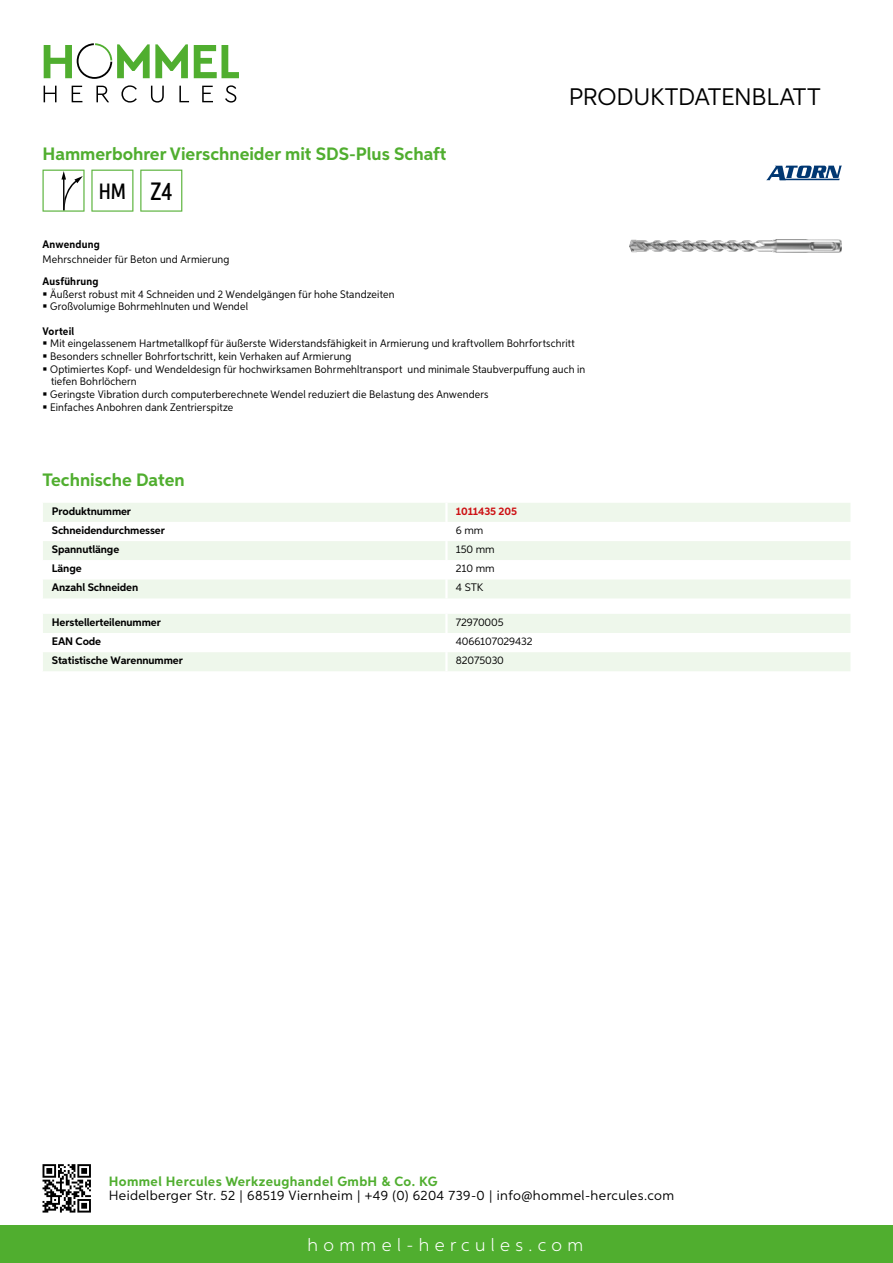
<style>
.page{position:relative;width:893px;height:1263px;background:#fff}
.page>*{position:absolute;margin:0;border:0;box-sizing:border-box;transform-origin:0 0}
.t1{font:24px "Aspira";letter-spacing:-.01em;color:#000}
.t2{font:500 22.2px "Aspira XX Nar";color:#000}
.t3{font:700 18px "Aspira";color:#50ae2f}
.t4{font:300 18px "Aspira";letter-spacing:.3em;color:#fff}
.t5{font:13.5px "Aspira";letter-spacing:.03em;color:#000}
.t6{font:700 13.5px "Aspira";letter-spacing:.03em;color:#50ae2f}
.t7{font:10.95px/12.6px "Aspira Nar";letter-spacing:.015em;color:#000}
.t8{font:700 10.95px "Aspira";letter-spacing:-.01em;color:#000}
.t9{font:10.95px "Aspira";letter-spacing:-.01em;color:#000}
.t10{font:700 10.95px "Aspira Nar";letter-spacing:.02em;color:#000}
.t11{font:700 10.95px "Aspira";letter-spacing:-.01em;color:#cd1013}
.s1{font-size:25.2px}
</style>
<div class="page">
<div style="left:0;top:1226px;width:893px;height:37px;background:#50ae2f"></div>
<svg style="left:43px;top:1164px;width:48px;height:48px"></svg>
<svg style="left:194px;top:45px;width:45px;height:33px"></svg>
<svg style="left:44px;top:43px;width:144px;height:36px"></svg>
<svg style="left:44px;top:86px;width:13px;height:16px"></svg>
<svg style="left:72px;top:86px;width:10px;height:16px"></svg>
<svg style="left:96px;top:86px;width:13px;height:16px"></svg>
<svg style="left:121px;top:85px;width:16px;height:18px"></svg>
<svg style="left:151px;top:86px;width:13px;height:17px"></svg>
<svg style="left:179px;top:86px;width:10px;height:16px"></svg>
<svg style="left:202px;top:86px;width:11px;height:16px"></svg>
<svg style="left:225px;top:85px;width:11px;height:18px"></svg>
<div style="left:43px;top:503px;width:807px;height:95px;background:#eef7eb"></div>
<svg style="left:43px;top:522px;width:807px;height:57px"></svg>
<hr style="left:445px;top:503px;width:3px;height:19px;background:#fff">
<hr style="left:445px;top:522px;width:3px;height:19px;background:#fff">
<hr style="left:445px;top:541px;width:3px;height:19px;background:#fff">
<hr style="left:445px;top:560px;width:3px;height:19px;background:#fff">
<hr style="left:445px;top:579px;width:3px;height:19px;background:#fff">
<svg style="left:43px;top:614px;width:807px;height:57px"></svg>
<hr style="left:445px;top:652px;width:3px;height:19px;background:#fff">
<svg style="left:43px;top:170px;width:42px;height:42px"></svg>
<svg style="left:91px;top:170px;width:42px;height:42px"></svg>
<svg style="left:140px;top:170px;width:42px;height:42px"></svg>
<img style="left:629px;top:239px;width:213px;height:13px">
<svg style="left:766px;top:166px;width:76px;height:14px"></svg>
<h3 class="t3" style="left:43px;top:142px;width:406px">Hammerbohrer Vierschneider mit SDS-Plus Schaft</h3>
<h2 class="t2" style="left:99px;top:178px;width:75px">HM <span class="s1">Z4</span></h2>
<h1 class="t1" style="left:569px;top:82px;width:253px">Produktdatenblatt</h1>
<p class="t10" style="left:43px;top:237px;width:59px">Anwendung</p>
<p class="t7" style="left:43px;top:252px;width:188px">Mehrschneider für Beton und Armierung</p>
<p class="t10" style="left:43px;top:274px;width:58px">Ausführung</p>
<p class="t7" style="left:50px;top:287px;width:346px">Äußerst robust mit 4 Schneiden und 2 Wendelgängen für hohe Standzeiten<br>Großvolumige Bohrmehlnuten und Wendel</p>
<p class="t10" style="left:43px;top:324px;width:33px">Vorteil</p>
<p class="t7" style="left:50px;top:337px;width:537px">Mit eingelassenem Hartmetallkopf für äußerste Widerstandsfähigkeit in Armierung und kraftvollem Bohrfortschritt Besonders schneller Bohrfortschritt, kein Verhaken auf Armierung<br>Optimiertes Kopf- und Wendeldesign für hochwirksamen Bohrmehltransport und minimale Staubverpuffung auch in tiefen Bohrlöchern<br>Geringste Vibration durch computerberechnete Wendel reduziert die Belastung des Anwenders<br>Einfaches Anbohren dank Zentrierspitze</p>
<h3 class="t3" style="left:43px;top:469px;width:144px">Technische Daten</h3>
<p class="t8" style="left:52px;top:504px;width:81px">Produktnummer</p>
<p class="t11" style="left:456px;top:504px;width:63px">1011435 205</p>
<p class="t8" style="left:52px;top:523px;width:115px">Schneidendurchmesser</p>
<p class="t9" style="left:456px;top:523px;width:29px">6 mm</p>
<p class="t8" style="left:52px;top:542px;width:69px">Spannutlänge</p>
<p class="t9" style="left:456px;top:542px;width:40px">150 mm</p>
<p class="t8" style="left:52px;top:562px;width:31px">Länge</p>
<p class="t9" style="left:456px;top:562px;width:40px">210 mm</p>
<p class="t8" style="left:52px;top:581px;width:88px">Anzahl Schneiden</p>
<p class="t9" style="left:456px;top:581px;width:23px">4 STK</p>
<p class="t8" style="left:52px;top:615px;width:111px">Herstellerteilenummer</p>
<p class="t9" style="left:456px;top:615px;width:49px">72970005</p>
<p class="t8" style="left:52px;top:634px;width:51px">EAN Code</p>
<p class="t9" style="left:456px;top:634px;width:78px">4066107029432</p>
<p class="t8" style="left:52px;top:653px;width:132px">Statistische Warennummer</p>
<p class="t9" style="left:456px;top:654px;width:50px">82075030</p>
<p class="t6" style="left:109px;top:1172px;width:330px">Hommel Hercules Werkzeughandel GmbH &amp; Co. KG</p>
<p class="t5" style="left:109px;top:1187px;width:567px">Heidelberger Str. 52 | 68519 Viernheim | +49 (0) 6204 739-0 | info@hommel-hercules.com</p>
<h3 class="t4" style="left:307px;top:1234px;width:277px">hommel-hercules.com</h3>
</div>
